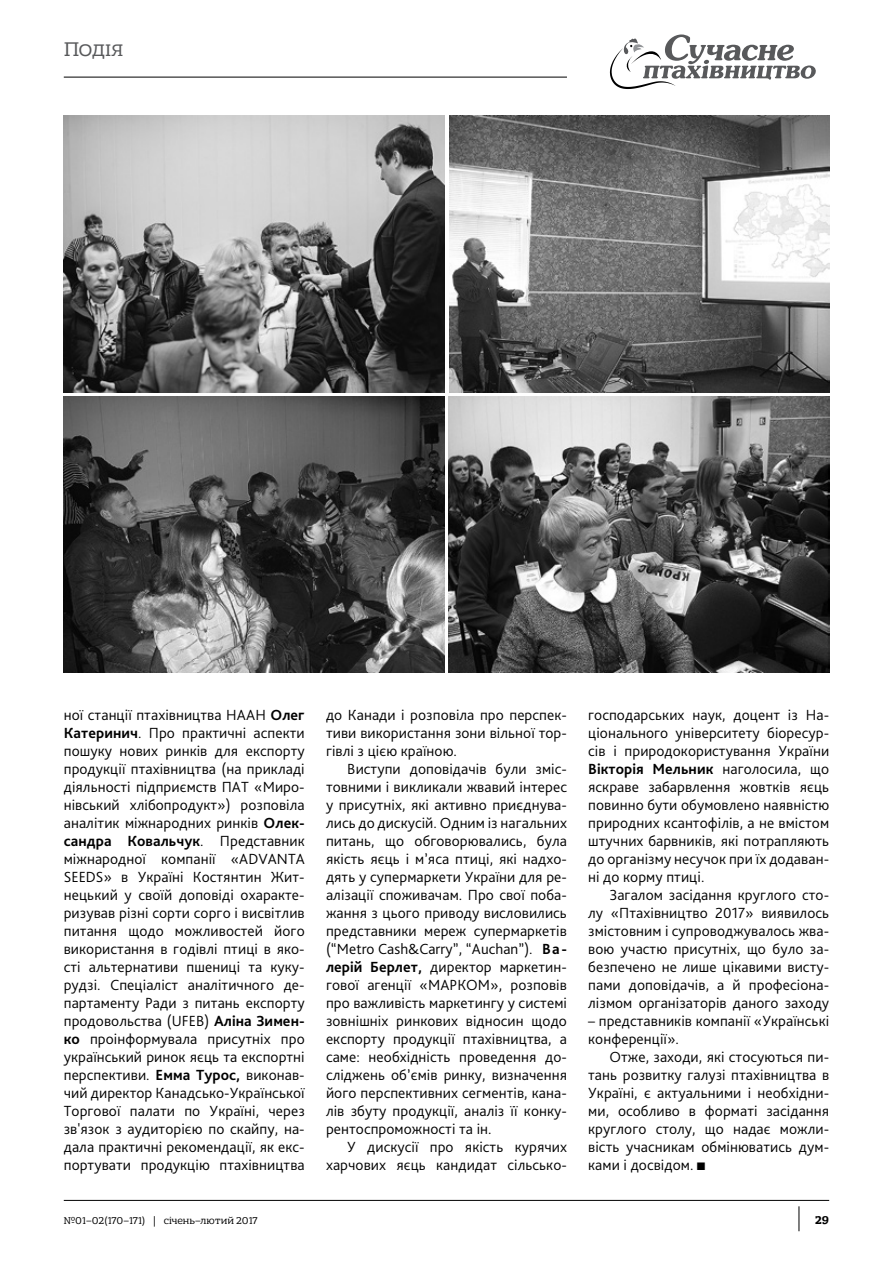
<style>
.page{position:relative;width:893px;height:1263px;background:#fff}
.page>*{position:absolute;margin:0;border:0;box-sizing:border-box;transform-origin:0 0}
.t1{font:21px "Bandera Pro";color:#58595b}
.t2{font:300 15.3px/18px "Bliss Pro";letter-spacing:.005em;color:#000;text-align:justify}
.t3{font:700 12px "Bandera Pro";color:#000}
.t4{font:10.5px "Bandera Pro";letter-spacing:-.005em;color:#000;scale:.87 1}
.s1{font-weight:700}
.s2{font-family:"Times New Roman";font-weight:400;font-size:16.5px}
</style>
<div class="page">
<hr style="left:64px;top:77px;width:503px;height:1px;background:#000">
<hr style="left:64px;top:1200px;width:765px;height:1px;background:#000">
<svg style="left:799px;top:1206px;width:1px;height:25px"></svg>
<svg style="left:610px;top:34px;width:206px;height:55px"></svg>
<img style="left:64px;top:116px;width:381px;height:276px">
<img style="left:64px;top:396px;width:381px;height:276px">
<img style="left:449px;top:116px;width:380px;height:276px">
<img style="left:449px;top:396px;width:380px;height:277px">
<h1 class="t1" style="left:64px;top:37px;width:61px">Подія</h1>
<p class="t2" style="left:64px;top:706px;width:242px">ної станції птахівництва НААН <span class="s1">Олег Катеринич</span>. Про практичні аспекти пошуку нових ринків для експорту продукції птахівництва (на прикладі діяльності підприємств ПАТ «Миро&shy;нівський хлібопродукт») розповіла аналітик міжнародних ринків <span class="s1">Олек&shy;сандра Ковальчук</span>. Представник міжнародної компанії «ADVANTA SEEDS» в Україні Костянтин Жит&shy;нецький у своїй доповіді охаракте&shy;ризував різні сорти сорго і висвітлив питання щодо можливостей його використання в годівлі птиці в яко&shy;сті альтернативи пшениці та куку&shy;рудзі. Спеціаліст аналітичного де&shy;партаменту Ради з питань експорту продовольства (UFEB) <span class="s1">Аліна Зимен&shy;ко</span> проінформувала присутніх про український ринок яєць та експортні перспективи. <span class="s1">Емма Турос,</span> виконав&shy;чий директор Канадсько-Української Торгової палати по Україні, через зв'язок з аудиторією по скайпу, на&shy;дала практичні рекомендації, як екс&shy;портувати продукцію птахівництва</p>
<p class="t2" style="left:326px;top:706px;width:242px">до Канади і розповіла про перспек&shy;тиви використання зони вільної тор&shy;гівлі з цією країною.</p>
<p class="t2" style="left:326px;top:760px;width:242px;text-indent:21px">Виступи доповідачів були зміс&shy;товними і викликали жвавий інтерес у присутніх, які активно приєднува&shy;лись до дискусій. Одним із нагальних питань, що обговорювались, була якість яєць і м’яса птиці, які надхо&shy;дять у супермаркети України для ре&shy;алізації споживачам. Про свої поба&shy;жання з цього приводу висловились представники мереж супермаркетів (“Metro Cash&amp;Carry”, “Auchan”). <span class="s1">Ва&shy;лерій Берлет,</span> директор маркетин&shy;гової агенції «МАРКОМ», розповів про важливість маркетингу у системі зовнішніх ринкових відносин щодо експорту продукції птахівництва, а саме: необхідність проведення до&shy;сліджень об’ємів ринку, визначення його перспективних сегментів, кана&shy;лів збуту продукції, аналіз її конку&shy;рентоспроможності та ін.</p>
<p class="t2" style="left:326px;top:1138px;width:242px;text-align:right">У дискусії про якість курячих харчових яєць кандидат сільсько-</p>
<p class="t2" style="left:588px;top:706px;width:242px">господарських наук, доцент із На&shy;ціонального університету біоресур&shy;сів і природокористування України <span class="s1">Вікторія Мельник</span> наголосила, що яскраве забарвлення жовтків яєць повинно бути обумовлено наявністю природних ксантофілів, а не вмістом штучних барвників, які потрапляють до організму несучок при їх додаван&shy;ні до корму птиці.</p>
<p class="t2" style="left:588px;top:886px;width:242px;text-indent:21px">Загалом засідання круглого сто&shy;лу «Птахівництво 2017» виявилось змістовним і супроводжувалось жва&shy;вою участю присутніх, що було за&shy;безпечено не лише цікавими висту&shy;пами доповідачів, а й професіона&shy;лізмом організаторів даного заходу</p>
<p class="t2" style="left:588px;top:1012px;width:242px">– представників компанії «Українські конференції».</p>
<p class="t2" style="left:588px;top:1048px;width:242px;text-indent:21px">Отже, заходи, які стосуються пи&shy;тань розвитку галузі птахівництва в Україні, є актуальними і необхідни&shy;ми, особливо в форматі засідання круглого столу, що надає можли&shy;вість учасникам обмінюватись дум&shy;ками і досвідом. <span class="s2">■</span></p>
<p class="t4" style="left:64px;top:1214px;width:224px">№01–02(170–171) | січень–лютий 2017</p>
<p class="t3" style="left:815px;top:1212px;width:15px">29</p>
</div>
